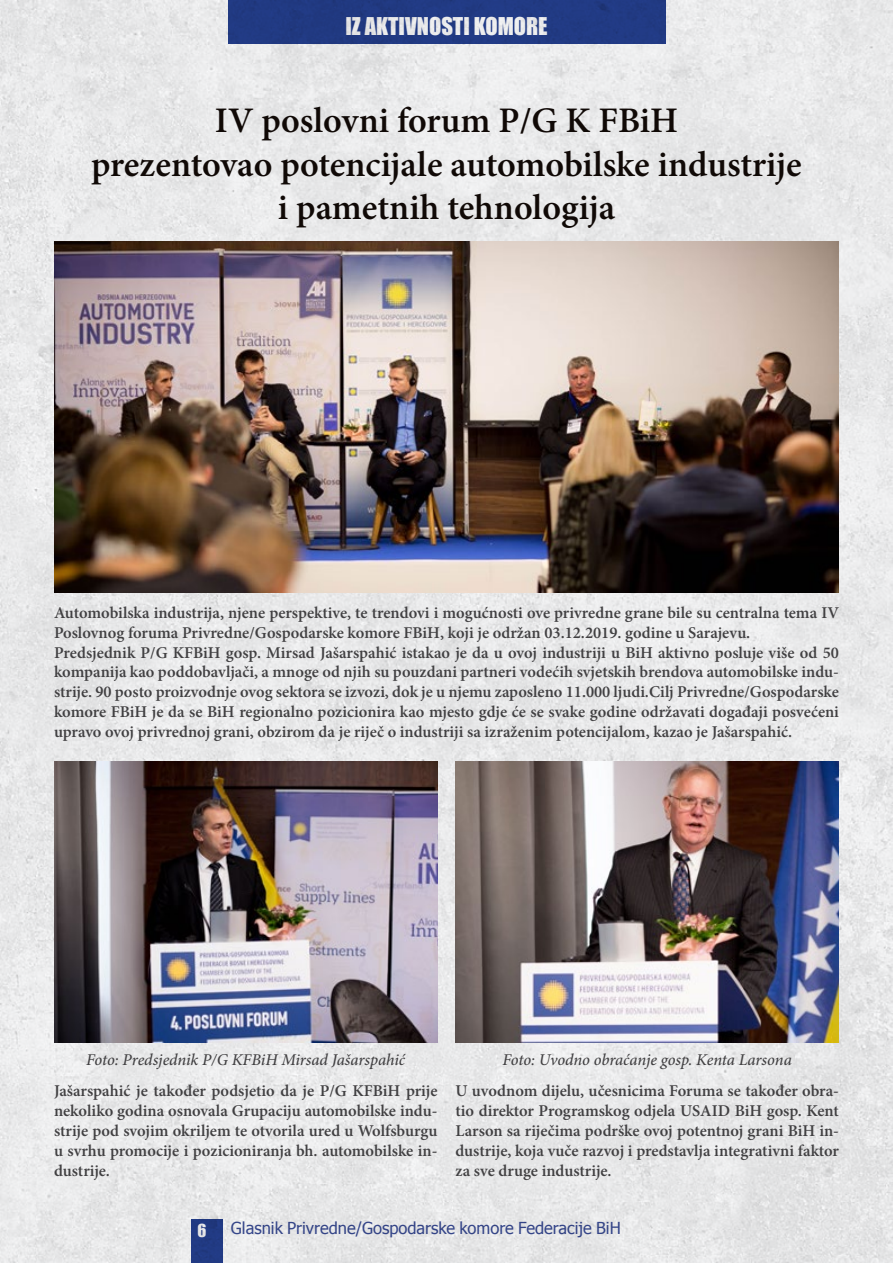
<style>
.page{position:relative;width:893px;height:1263px;background:#fff}
.page>*{position:absolute;margin:0;border:0;box-sizing:border-box;transform-origin:0 0}
.t1{font:600 36px/43.2px "Minion Pro";color:#100906;text-align:center}
.t2{font:22.5px "Impact";color:#fff}
.t3{font:600 16.5px/19.8px "Minion Pro";color:#414042;text-align:justify}
.t4{font:italic 500 16.5px "Minion Pro";letter-spacing:-.01em;color:#414042}
.t5{font:16.5px "Tahoma";color:#3b4d96}
.t6{font:16.5px "Impact";color:#fff}
</style>
<div class="page">
<img style="left:0;top:0;width:893px;height:1263px">
<img style="left:54px;top:241px;width:785px;height:351px">
<img style="left:54px;top:761px;width:383px;height:281px">
<img style="left:455px;top:761px;width:384px;height:281px">
<h2 class="t2" style="left:345px;top:8px;width:204px">IZ AKTIVNOSTI KOMORE</h2>
<h1 class="t1" style="left:91px;top:99px;width:712px">IV poslovni forum P/G K FBiH<br>prezentovao potencijale automobilske industrije i pametnih tehnologija</h1>
<p class="t3" style="left:54px;top:603px;width:786px;text-align:left">Automobilska industrija, njene perspektive, te trendovi i mogućnosti ove privredne grane bile su centralna tema IV Poslovnog foruma Privredne/Gospodarske komore FBiH, koji je održan 03.12.2019. godine u Sarajevu.<br>Predsjednik P/G KFBiH gosp. Mirsad Jašarspahić istakao je da u ovoj industriji u BiH aktivno posluje više od 50 kompanija kao poddobavljači, a mnoge od njih su pouzdani partneri vodećih svjetskih brendova automobilske indu&shy;strije. 90 posto proizvodnje ovog sektora se izvozi, dok je u njemu zaposleno 11.000 ljudi.Cilj Privredne/Gospodarske komore FBiH je da se BiH regionalno pozicionira kao mjesto gdje će se svake godine održavati događaji posvećeni upravo ovoj privrednoj grani, obzirom da je riječ o industriji sa izraženim potencijalom, kazao je Jašarspahić.</p>
<p class="t4" style="left:86px;top:1048px;width:320px">Foto: Predsjednik P/G KFBiH Mirsad Jašarspahić</p>
<p class="t3" style="left:54px;top:1081px;width:385px">Jašarspahić je također podsjetio da je P/G KFBiH prije nekoliko godina osnovala Grupaciju automobilske indu&shy;strije pod svojim okriljem te otvorila ured u Wolfsburgu u svrhu promocije i pozicioniranja bh. automobilske in&shy;dustrije.</p>
<p class="t3" style="left:455px;top:1081px;width:385px">U uvodnom dijelu, učesnicima Foruma se također obra&shy;tio direktor Programskog odjela USAID BiH gosp. Kent Larson sa riječima podrške ovoj potentnoj grani BiH in&shy;dustrije, koja vuče razvoj i predstavlja integrativni faktor za sve druge industrije.</p>
<p class="t4" style="left:503px;top:1048px;width:291px">Foto: Uvodno obraćanje gosp. Kenta Larsona</p>
<p class="t6" style="left:197px;top:1218px;width:10px">6</p>
<p class="t5" style="left:231px;top:1217px;width:391px">Glasnik Privredne/Gospodarske komore Federacije BiH</p>
</div>
